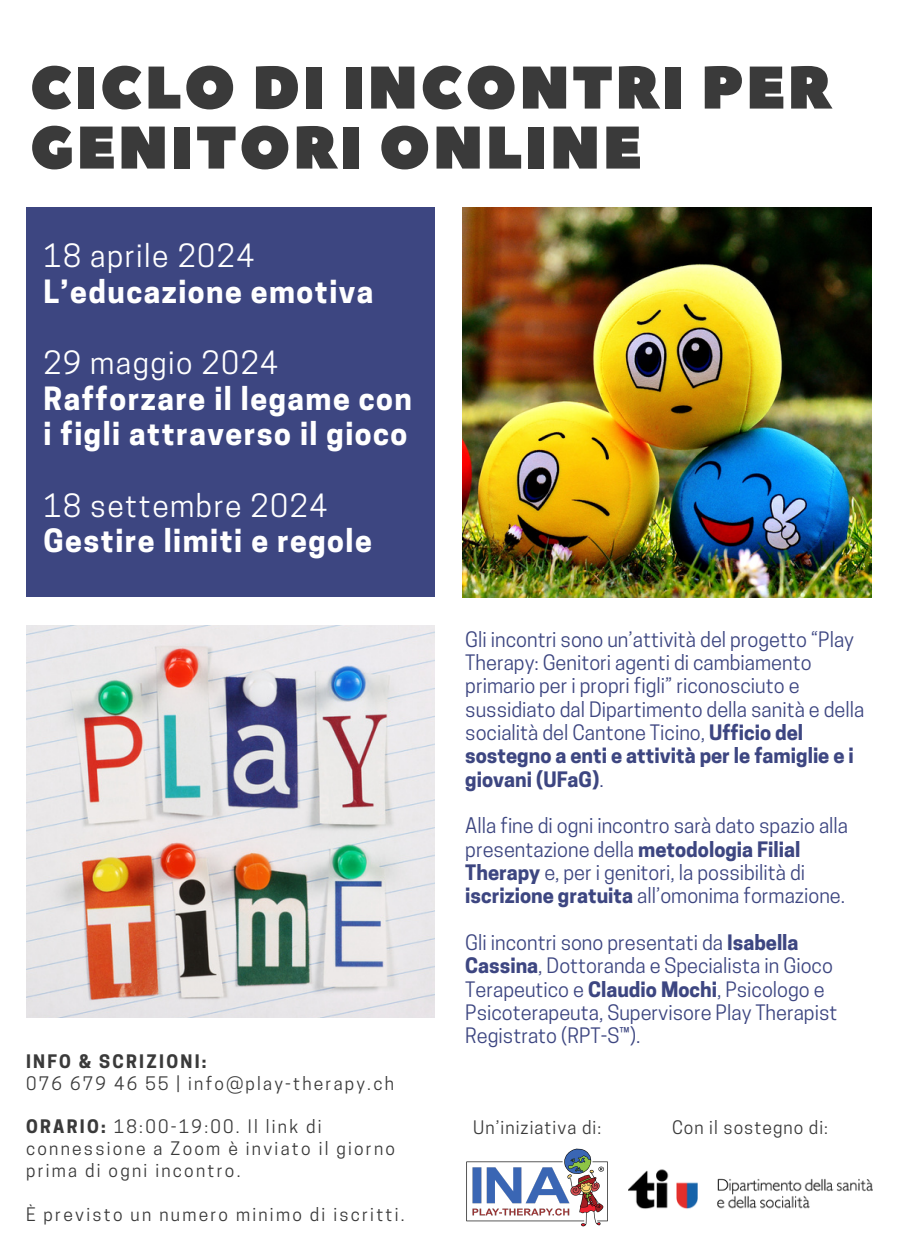
<style>
.page{position:relative;width:900px;height:1260px;background:#fff}
.page>*{position:absolute;margin:0;border:0;box-sizing:border-box;transform-origin:0 0}
.t1{font:60px/60px "Peace Sans";letter-spacing:.04em;color:#3a3a3a}
.t2{font:700 30.25px/35.5px "Cooper Hewitt";letter-spacing:.05em;color:#fff}
.t3{font:20px/23.2px "Cooper Hewitt";color:#3d4681}
.t4{font:17.5px/22px "Cooper Hewitt";letter-spacing:.13em;color:#3a3a3a}
.t5{font:17.5px "Cooper Hewitt";letter-spacing:.06em;color:#3a3a3a}
.t6{font:700 17.5px "Cooper Hewitt";letter-spacing:.13em;color:#3a3a3a}
.s1{font-weight:400}
.s2{font-weight:700}
</style>
<div class="page">
<div style="left:26px;top:207px;width:409px;height:390px;background:#3d4681"></div>
<img style="left:463px;top:207px;width:409px;height:390px">
<img style="left:26px;top:625px;width:409px;height:392px">
<img style="left:466px;top:1148px;width:142px;height:79px">
<img style="left:628px;top:1169px;width:244px;height:40px">
<h2 class="t1" style="left:30px;top:60px;width:803px">CICLO DI INCONTRI PER<br>GENITORI ONLINE</h2>
<h2 class="t2" style="left:43px;top:242px;width:332px"><span class="s1">18 aprile 2024<br></span>L’educazione emotiva</h2>
<h3 class="t2" style="left:43px;top:349px;width:370px"><span class="s1">29 maggio 2024<br></span>Rafforzare il legame con i figli attraverso il gioco</h3>
<h3 class="t2" style="left:43px;top:491px;width:330px"><span class="s1">18 settembre 2024<br></span>Gestire limiti e regole</h3>
<p class="t6" style="left:26px;top:1055px;width:182px">INFO &amp; SCRIZIONI:</p>
<p class="t4" style="left:26px;top:1074px;width:369px">076 679 46 55 | info@play-therapy.ch</p>
<p class="t4" style="left:26px;top:1118px;width:371px"><span class="s2">ORARIO:</span> 18:00-19:00. Il link di connessione a Zoom è inviato il giorno prima di ogni incontro.</p>
<p class="t4" style="left:26px;top:1205px;width:380px">È previsto un numero minimo di iscritti.</p>
<h3 class="t3" style="left:465px;top:630px;width:401px">Gli incontri sono un’attività del progetto “Play Therapy: Genitori agenti di cambiamento primario per i propri figli” riconosciuto e sussidiato dal Dipartimento della sanità e della socialità del Cantone Ticino, <span class="s2">Ufficio del sostegno a enti e attività per le famiglie e i giovani (UFaG)</span>.</h3>
<p class="t3" style="left:465px;top:817px;width:384px">Alla fine di ogni incontro sarà dato spazio alla presentazione della <span class="s2">metodologia Filial Therapy</span> e, per i genitori, la possibilità di <span class="s2">iscrizione gratuita</span> all’omonima formazione.</p>
<p class="t3" style="left:465px;top:933px;width:374px">Gli incontri sono presentati da <span class="s2">Isabella Cassina</span>, Dottoranda e Specialista in Gioco Terapeutico e <span class="s2">Claudio Mochi</span>, Psicologo e Psicoterapeuta, Supervisore Play Therapist Registrato (RPT-S™).</p>
<p class="t5" style="left:473px;top:1121px;width:129px">Un’iniziativa di:</p>
<p class="t5" style="left:672px;top:1121px;width:158px">Con il sostegno di:</p>
</div>
